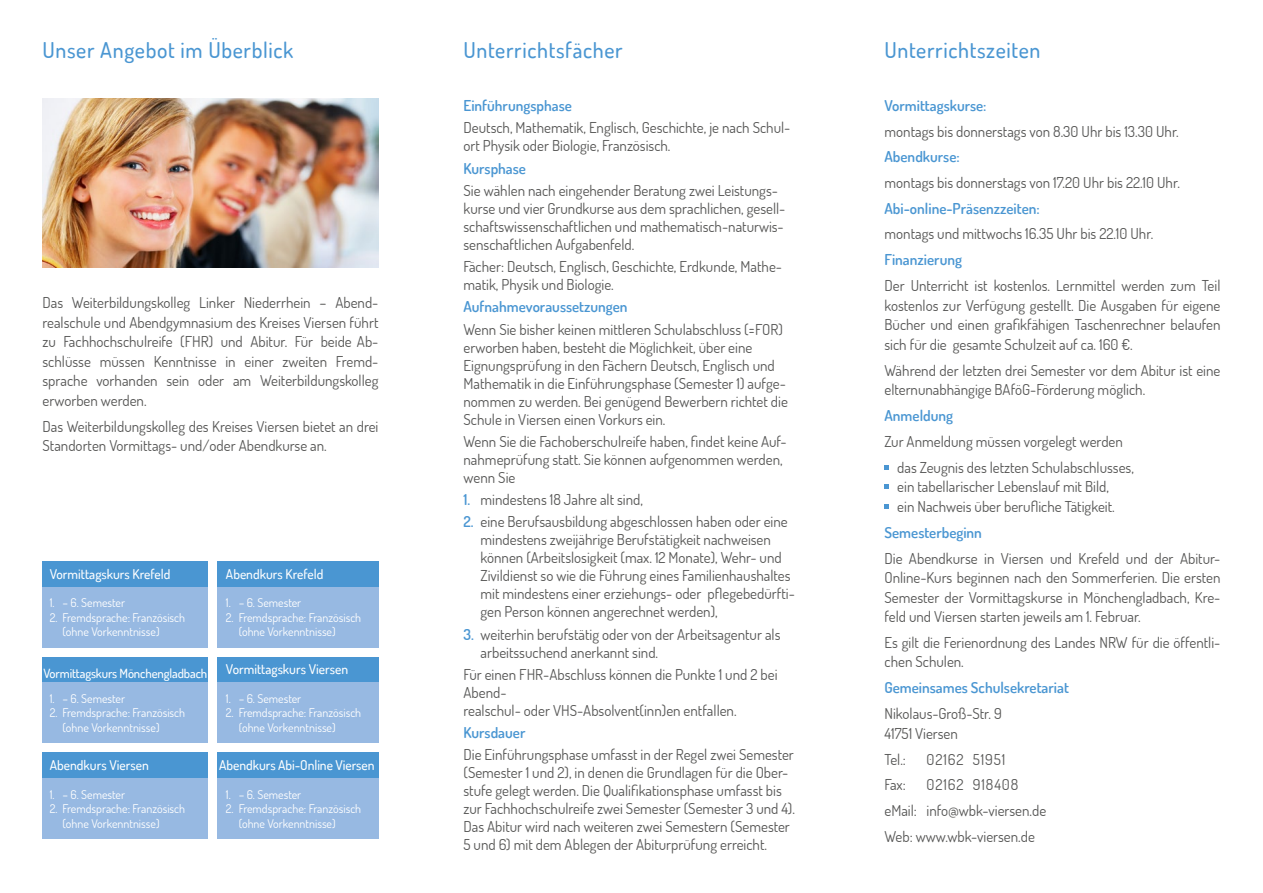
<style>
.page{position:relative;width:1263px;height:893px;background:#fff}
.page>*{position:absolute;margin:0;border:0;box-sizing:border-box;transform-origin:0 0}
.t1{font:500 21.75px "Dosis";letter-spacing:.03em;color:#4a96d2}
.t2{font:15px/18px "Dosis";color:#575756}
.t3{font:600 15px "Dosis";color:#4a96d2}
.t4{font:15px "Dosis";letter-spacing:.06em;color:#575756}
.t5{font:500 13.5px "Dosis";color:#fff}
.t6{font:500 12.75px "Dosis";letter-spacing:-.01em;color:#fff}
.t7{font:12px/14.4px "Dosis";color:#fff}
.s1{font-weight:600;color:#4a96d2}
</style>
<div class="page">
<img style="left:43px;top:99px;width:335px;height:169px">
<svg style="left:884px;top:465px;width:5px;height:5px"></svg>
<svg style="left:884px;top:485px;width:5px;height:4px"></svg>
<svg style="left:884px;top:504px;width:5px;height:5px"></svg>
<div style="left:43px;top:561px;width:165px;height:26px;background:#4a96d2"></div>
<div style="left:43px;top:587px;width:165px;height:60px;background:#97b9e2"></div>
<div style="left:217px;top:561px;width:161px;height:26px;background:#4a96d2"></div>
<div style="left:43px;top:657px;width:165px;height:25px;background:#4a96d2"></div>
<div style="left:217px;top:587px;width:161px;height:60px;background:#97b9e2"></div>
<div style="left:43px;top:682px;width:165px;height:61px;background:#97b9e2"></div>
<div style="left:217px;top:657px;width:161px;height:25px;background:#4a96d2"></div>
<div style="left:217px;top:682px;width:161px;height:61px;background:#97b9e2"></div>
<div style="left:217px;top:753px;width:161px;height:25px;background:#4a96d2"></div>
<div style="left:217px;top:778px;width:161px;height:61px;background:#97b9e2"></div>
<div style="left:43px;top:753px;width:165px;height:25px;background:#4a96d2"></div>
<div style="left:43px;top:778px;width:165px;height:61px;background:#97b9e2"></div>
<h1 class="t1" style="left:43px;top:36px;width:252px">Unser Angebot im Überblick</h1>
<h1 class="t1" style="left:463px;top:36px;width:161px">Unterrichtsfächer</h1>
<h1 class="t1" style="left:884px;top:36px;width:157px">Unterrichtszeiten</h1>
<p class="t2" style="left:43px;top:293px;width:337px;line-height:19.5px;text-align:justify">Das Weiterbildungskolleg Linker Niederrhein – Abend&shy;realschule und Abendgymnasium des Kreises Viersen führt zu Fachhochschulreife (FHR) und Abitur. Für beide Ab&shy;schlüsse müssen Kenntnisse in einer zweiten Fremd&shy;sprache vorhanden sein oder am Weiterbildungskolleg erworben werden.</p>
<p class="t2" style="left:43px;top:416px;width:337px;line-height:19.5px">Das Weiterbildungskolleg des Kreises Viersen bietet an drei<br>Standorten Vormittags- und/oder Abendkurse an.</p>
<p class="t5" style="left:50px;top:565px;width:122px">Vormittagskurs Krefeld</p>
<p class="t7" style="left:50px;top:595px;width:77px">1. – 6. Semester</p>
<p class="t7" style="left:63px;top:610px;width:124px;text-indent:-13px">2. Fremdsprache: Französisch (ohne Vorkenntnisse)</p>
<p class="t6" style="left:43px;top:665px;width:165px">Vormittagskurs Mönchengladbach</p>
<p class="t7" style="left:50px;top:691px;width:77px">1. – 6. Semester</p>
<p class="t7" style="left:63px;top:705px;width:124px;text-indent:-13px">2. Fremdsprache: Französisch (ohne Vorkenntnisse)</p>
<p class="t5" style="left:50px;top:756px;width:100px">Abendkurs Viersen</p>
<p class="t7" style="left:50px;top:787px;width:77px">1. – 6. Semester</p>
<p class="t7" style="left:63px;top:801px;width:124px;text-indent:-13px">2. Fremdsprache: Französisch (ohne Vorkenntnisse)</p>
<p class="t5" style="left:226px;top:565px;width:99px">Abendkurs Krefeld</p>
<p class="t7" style="left:226px;top:595px;width:77px">1. – 6. Semester</p>
<p class="t7" style="left:239px;top:610px;width:124px;text-indent:-13px">2. Fremdsprache: Französisch (ohne Vorkenntnisse)</p>
<p class="t5" style="left:226px;top:660px;width:124px">Vormittagskurs Viersen</p>
<p class="t7" style="left:226px;top:691px;width:77px">1. – 6. Semester</p>
<p class="t7" style="left:239px;top:705px;width:124px;text-indent:-13px">2. Fremdsprache: Französisch (ohne Vorkenntnisse)</p>
<p class="t5" style="left:219px;top:756px;width:157px">Abendkurs Abi-Online Viersen</p>
<p class="t7" style="left:226px;top:787px;width:77px">1. – 6. Semester</p>
<p class="t7" style="left:239px;top:801px;width:124px;text-indent:-13px">2. Fremdsprache: Französisch (ohne Vorkenntnisse)</p>
<p class="t3" style="left:463px;top:96px;width:110px">Einführungsphase</p>
<p class="t2" style="left:463px;top:118px;width:328px">Deutsch, Mathematik, Englisch, Geschichte, je nach Schul&shy;ort Physik oder Biologie, Französisch.</p>
<p class="t3" style="left:463px;top:158px;width:64px">Kursphase</p>
<p class="t2" style="left:463px;top:181px;width:323px">Sie wählen nach eingehender Beratung zwei Leistungs&shy;kurse und vier Grundkurse aus dem sprachlichen, gesell&shy;schaftswissenschaftlichen und mathematisch-naturwis&shy;senschaftlichen Aufgabenfeld.</p>
<p class="t2" style="left:463px;top:257px;width:320px">Fächer: Deutsch, Englisch, Geschichte, Erdkunde, Mathe&shy;matik, Physik und Biologie.</p>
<p class="t3" style="left:463px;top:297px;width:166px">Aufnahmevoraussetzungen</p>
<p class="t2" style="left:463px;top:320px;width:326px">Wenn Sie bisher keinen mittleren Schulabschluss (=FOR) erworben haben, besteht die Möglichkeit, über eine Eignungsprüfung in den Fächern Deutsch, Englisch und Mathematik in die Einführungsphase (Semester 1) aufge&shy;nommen zu werden. Bei genügend Bewerbern richtet die Schule in Viersen einen Vorkurs ein.</p>
<p class="t2" style="left:463px;top:432px;width:325px">Wenn Sie die Fachoberschulreife haben, findet keine Auf&shy;nahmeprüfung statt. Sie können aufgenommen werden, wenn Sie</p>
<p class="t2" style="left:463px;top:490px;width:181px"><span class="s1">1.</span> mindestens 18 Jahre alt sind,</p>
<p class="t2" style="left:480px;top:512px;width:316px;text-indent:-17px"><span class="s1">2.</span> eine Berufsausbildung abgeschlossen haben oder eine mindestens zweijährige Berufstätigkeit nachweisen können (Arbeitslosigkeit (max. 12 Monate), Wehr- und Zivildienst so wie die Führung eines Familienhaushaltes mit mindestens einer erziehungs- oder pflegebedürfti&shy;gen Person können angerechnet werden),</p>
<p class="t2" style="left:480px;top:625px;width:301px;text-indent:-17px"><span class="s1">3.</span> weiterhin berufstätig oder von der Arbeitsagentur als arbeitssuchend anerkannt sind.</p>
<p class="t2" style="left:463px;top:665px;width:315px">Für einen FHR-Abschluss können die Punkte 1 und 2 bei<br>Abend-<br>realschul- oder VHS-Absolvent(inn)en entfallen.</p>
<p class="t3" style="left:463px;top:723px;width:63px">Kursdauer</p>
<p class="t2" style="left:463px;top:745px;width:333px">Die Einführungsphase umfasst in der Regel zwei Semester (Semester 1 und 2), in denen die Grundlagen für die Ober&shy;stufe gelegt werden. Die Qualifikationsphase umfasst bis zur Fachhochschulreife zwei Semester (Semester 3 und 4).<br>Das Abitur wird nach weiteren zwei Semestern (Semester 5 und 6) mit dem Ablegen der Abiturprüfung erreicht.</p>
<p class="t3" style="left:884px;top:96px;width:104px">Vormittagskurse:</p>
<p class="t2" style="left:884px;top:122px;width:296px">montags bis donnerstags von 8.30 Uhr bis 13.30 Uhr.</p>
<p class="t3" style="left:884px;top:147px;width:77px">Abendkurse:</p>
<p class="t2" style="left:884px;top:173px;width:297px">montags bis donnerstags von 17.20 Uhr bis 22.10 Uhr.</p>
<p class="t3" style="left:884px;top:198px;width:157px">Abi-online-Präsenzzeiten:</p>
<p class="t2" style="left:884px;top:225px;width:270px">montags und mittwochs 16.35 Uhr bis 22.10 Uhr.</p>
<p class="t3" style="left:884px;top:250px;width:79px">Finanzierung</p>
<p class="t2" style="left:884px;top:276px;width:337px;line-height:19.5px;text-align:justify">Der Unterricht ist kostenlos. Lernmittel werden zum Teil kostenlos zur Verfügung gestellt. Die Ausgaben für eigene Bücher und einen grafikfähigen Taschenrechner belaufen sich für die gesamte Schulzeit auf ca. 160 €.</p>
<p class="t2" style="left:884px;top:360px;width:337px;line-height:19.5px">Während der letzten drei Semester vor dem Abitur ist eine elternunabhängige BAföG-Förderung möglich.</p>
<p class="t3" style="left:884px;top:406px;width:70px">Anmeldung</p>
<p class="t2" style="left:897px;top:428px;width:238px;line-height:26px;text-indent:-13px">Zur Anmeldung müssen vorgelegt werden das Zeugnis des letzten Schulabschlusses,</p>
<p class="t2" style="left:897px;top:477px;width:219px;line-height:19.5px">ein tabellarischer Lebenslauf mit Bild, ein Nachweis über berufliche Tätigkeit.</p>
<p class="t3" style="left:884px;top:522px;width:99px">Semesterbeginn</p>
<p class="t2" style="left:884px;top:548px;width:337px;line-height:19.5px;text-align:justify">Die Abendkurse in Viersen und Krefeld und der Abitur-Online-Kurs beginnen nach den Sommerferien. Die ersten Semester der Vormittagskurse in Mönchengladbach, Kre&shy;feld und Viersen starten jeweils am 1. Februar.</p>
<p class="t2" style="left:884px;top:632px;width:337px;line-height:19.5px">Es gilt die Ferienordnung des Landes NRW für die öffentli&shy;chen Schulen.</p>
<p class="t3" style="left:884px;top:678px;width:186px">Gemeinsames Schulsekretariat</p>
<p class="t2" style="left:884px;top:704px;width:119px;line-height:19.5px">Nikolaus-Groß-Str. 9<br>41751 Viersen</p>
<p class="t2" style="left:884px;top:750px;width:23px">Tel.:</p>
<p class="t4" style="left:926px;top:749px;width:80px">02162 51951</p>
<p class="t2" style="left:884px;top:776px;width:23px">Fax:</p>
<p class="t2" style="left:884px;top:772px;width:163px;line-height:25.8px;text-indent:42px">02162 918408 eMail: info@wbk-viersen.de<br>Web: www.wbk-viersen.de</p>
</div>
